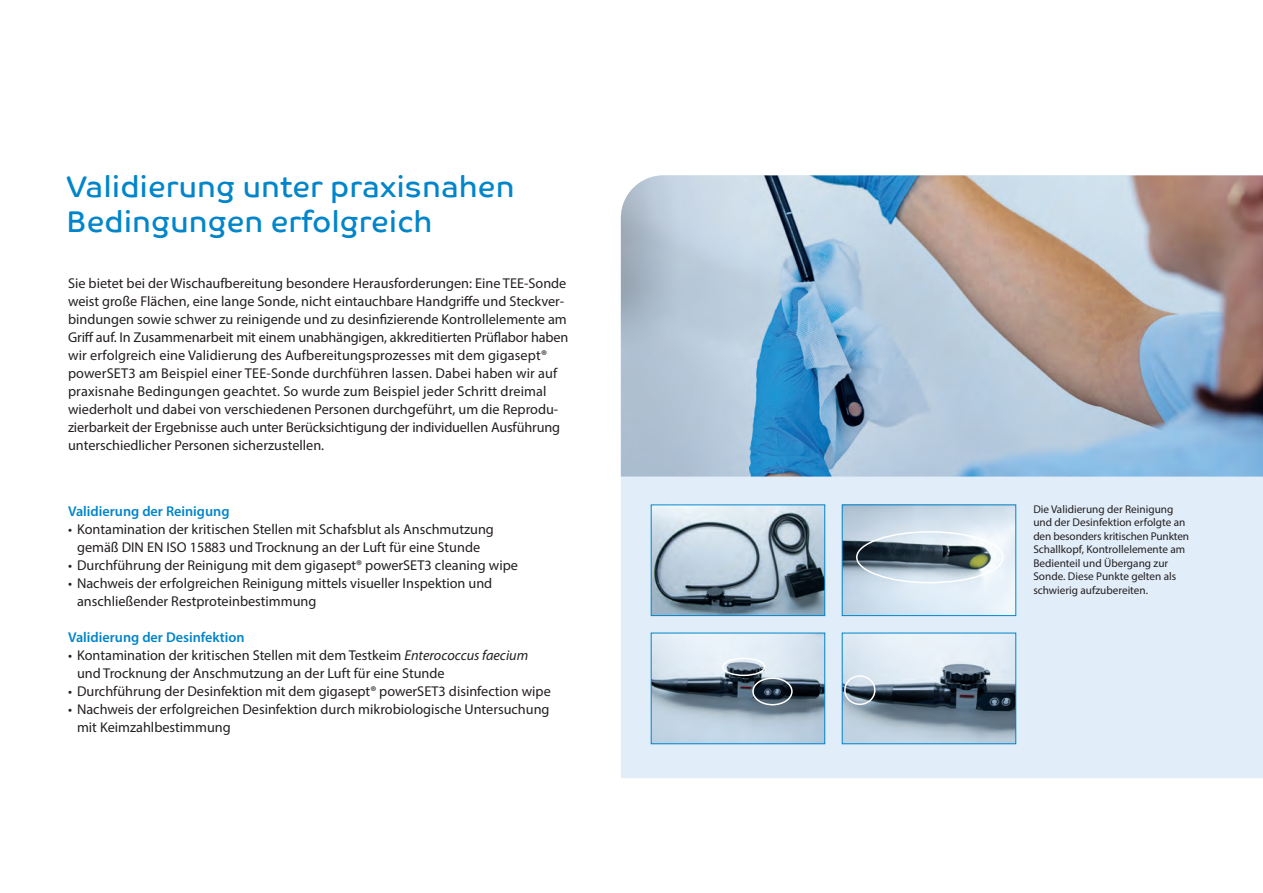
<style>
.page{position:relative;width:1263px;height:893px;background:#fff}
.page>*{position:absolute;margin:0;border:0;box-sizing:border-box;transform-origin:0 0}
.t1{font:30px/34.5px "Co Text";color:#0085cb}
.t2{font:14.25px/18px "Myriad Pro";color:#231f20}
.t3{font:600 14.25px "Myriad Pro";color:#0085cb}
.t4{font:11.25px/13.5px "Myriad Pro";color:#231f20}
.s1{font-style:italic}
</style>
<div class="page">
<div style="left:621px;top:477px;width:642px;height:301px;background:#e1edf8"></div>
<img style="left:653px;top:506px;width:170px;height:108px">
<div style="left:651px;top:504px;width:174px;height:112px;border:1px solid #0085cb"></div>
<img style="left:844px;top:506px;width:170px;height:108px">
<div style="left:842px;top:504px;width:174px;height:112px;border:1px solid #0085cb"></div>
<img style="left:653px;top:635px;width:170px;height:107px">
<div style="left:651px;top:633px;width:174px;height:111px;border:1px solid #0085cb"></div>
<img style="left:844px;top:635px;width:170px;height:107px">
<div style="left:842px;top:633px;width:174px;height:111px;border:1px solid #0085cb"></div>
<img style="left:621px;top:175px;width:642px;height:302px">
<div style="left:856px;top:531px;width:147px;height:52px;border:2px solid #fff;border-radius:50%"></div>
<div style="left:752px;top:677px;width:41px;height:28px;border:2px solid #fff;border-radius:50%"></div>
<div style="left:722px;top:658px;width:43px;height:18px;border:2px solid #fff;border-radius:50%"></div>
<div style="left:844px;top:675px;width:31px;height:30px;border:2px solid #fff;border-radius:50%"></div>
<h1 class="t1" style="left:66px;top:169px;width:450px">Validierung unter praxisnahen<br>Bedingungen erfolgreich</h1>
<p class="t2" style="left:68px;top:274px;width:502px">Sie bietet bei der Wischaufbereitung besondere Herausforderungen: Eine TEE-Sonde weist große Flächen, eine lange Sonde, nicht eintauchbare Handgriffe und Steckver&shy;bindungen sowie schwer zu reinigende und zu desinfizierende Kontrollelemente am Griff auf. In Zusammenarbeit mit einem unabhängigen, akkreditierten Prüflabor haben wir erfolgreich eine Validierung des Aufbereitungsprozesses mit dem gigasept® powerSET3 am Beispiel einer TEE-Sonde durchführen lassen. Dabei haben wir auf praxisnahe Bedingungen geachtet. So wurde zum Beispiel jeder Schritt dreimal wiederholt und dabei von verschiedenen Personen durchgeführt, um die Reprodu&shy;zierbarkeit der Ergebnisse auch unter Berücksichtigung der individuellen Ausführung unterschiedlicher Personen sicherzustellen.</p>
<p class="t3" style="left:68px;top:502px;width:163px">Validierung der Reinigung</p>
<p class="t2" style="left:68px;top:520px;width:427px;text-align:center">• Kontamination der kritischen Stellen mit Schafsblut als Anschmutzung gemäß DIN EN ISO 15883 und Trocknung an der Luft für eine Stunde</p>
<p class="t2" style="left:68px;top:556px;width:451px">• Durchführung der Reinigung mit dem gigasept® powerSET3 cleaning wipe</p>
<p class="t2" style="left:77px;top:574px;width:417px;text-indent:-9px">• Nachweis der erfolgreichen Reinigung mittels visueller Inspektion und anschließender Restproteinbestimmung</p>
<p class="t3" style="left:68px;top:628px;width:178px">Validierung der Desinfektion</p>
<p class="t2" style="left:77px;top:646px;width:453px;text-indent:-9px">• Kontamination der kritischen Stellen mit dem Testkeim <span class="s1">Enterococcus faecium </span>und Trocknung der Anschmutzung an der Luft für eine Stunde</p>
<p class="t2" style="left:68px;top:682px;width:484px">• Durchführung der Desinfektion mit dem gigasept® powerSET3 disinfection wipe</p>
<p class="t2" style="left:77px;top:700px;width:474px;text-indent:-9px">• Nachweis der erfolgreichen Desinfektion durch mikrobiologische Untersuchung mit Keimzahlbestimmung</p>
<p class="t4" style="left:1033px;top:502px;width:157px">Die Validierung der Reinigung und der Desinfektion erfolgte an den besonders kritischen Punkten<br>Schallkopf, Kontrollelemente am<br>Bedienteil und Übergang zur<br>Sonde. Diese Punkte gelten als schwierig aufzubereiten.</p>
</div>
